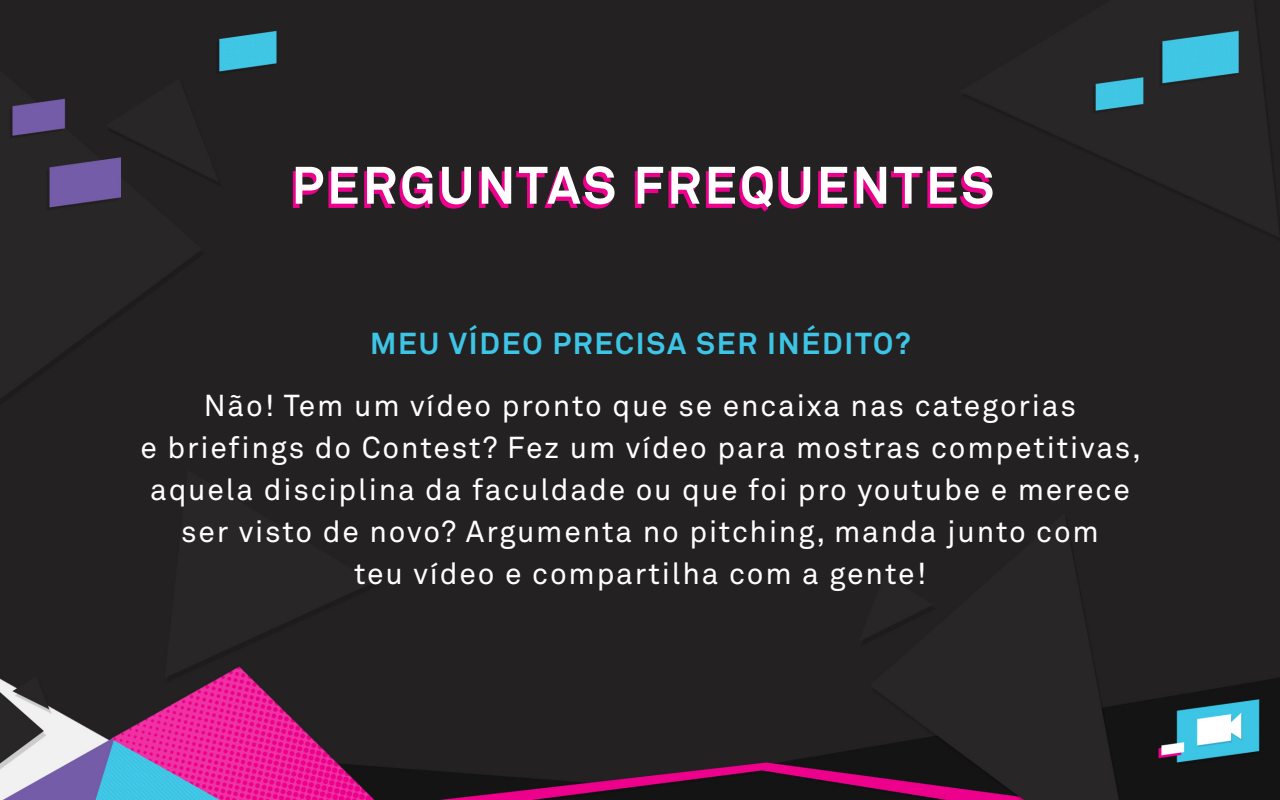
<style>
.page{position:relative;width:1280px;height:800px;background:#232122}
.page>*{position:absolute;margin:0;border:0;box-sizing:border-box;transform-origin:0 0}
.t1{font:700 52px "Akkurat Pro";letter-spacing:.06em;color:#fff}
.t2{font:30px/42px "Akkurat Pro";letter-spacing:.06em;color:#fff;text-align:center}
.t3{font:700 30px "Akkurat Pro";letter-spacing:.06em;color:#3dc5e6}
</style>
<div class="page">
<h1 class="t1" style="left:291px;top:153px;width:704px">PERGUNTAS FREQUENTES</h1>
<p class="t3" style="left:370px;top:325px;width:542px">M EU VÍDEO PRECISA SER INÉDITO?</p>
<p class="t2" style="left:140px;top:386px;width:1002px">Não! Tem um vídeo pronto que se encaixa nas categorias<br>e briefings do Contest? Fez um vídeo para mostras competitivas, aquela disciplina da faculdade ou que foi pro youtube e merece ser visto de novo? Argumenta no pitching, manda junto com<br>teu vídeo e compartilha com a gente!</p>
</div>
